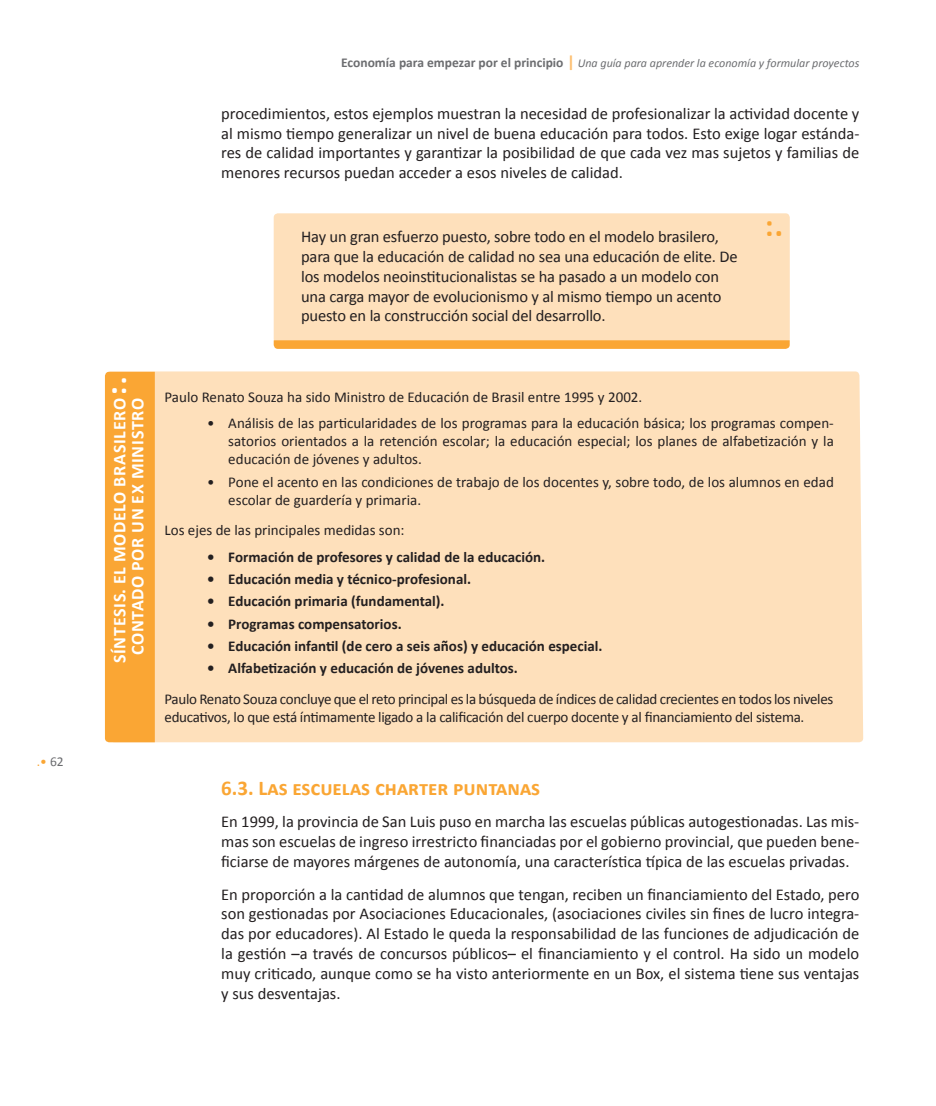
<style>
.page{position:relative;width:936px;height:1106px;background:#fff}
.page>*{position:absolute;margin:0;border:0;box-sizing:border-box;transform-origin:0 0}
.t1{font:700 31.5px "Calibri";color:#fff}
.t2{font:700 21px "Calibri";color:#faa634}
.t3{font:700 18px/18px "Calibri";letter-spacing:.04em;color:#fff;text-align:center}
.t4{font:16.5px/19.8px "Calibri";color:#231f20;text-align:justify}
.t5{font:15px/18px "Calibri";color:#231f20;text-align:justify}
.t6{font:700 15px "Calibri";color:#231f20}
.t7{font:15px/18px "Calibri";letter-spacing:-.02em;color:#231f20}
.t8{font:13.5px "Calibri";color:#faa634}
.t9{font:italic 12px "Calibri";color:#6c6d70}
.s1{color:#6c6d70}
.s2{font-weight:700;font-style:normal;font-size:13.5px}
.s3{font-weight:700;font-style:normal;font-size:16.5px;color:#fdbf70}
</style>
<div class="page">
<div style="left:274px;top:213px;width:515px;height:130px;background:#fee0bb;border-radius:4px"></div>
<svg style="left:274px;top:340px;width:515px;height:9px"></svg>
<div style="left:108px;top:371px;width:755px;height:371px;background:#fee0bb"></div>
<div style="left:105px;top:372px;width:50px;height:370px;background:#faa634"></div>
<p class="t8" style="left:37px;top:753px;width:28px">.• <span class="s1">62</span></p>
<h1 class="t1" style="left:111px;top:362px;width:19px">.:</h1>
<p class="t3" style="left:110px;top:663px;width:266px;rotate:-90deg">Síntesis. El modelo brasilero contado porun ex ministro</p>
<p class="t9" style="left:341px;top:55px;width:519px"><span class="s2">Economía para empezar por el principio</span> <span class="s3">|</span> Una guía para aprender la economía y formular proyectos</p>
<p class="t4" style="left:221px;top:103px;width:639px">procedimientos, estos ejemplos muestran la necesidad de profesionalizar la actividad docente y al mismo tiempo generalizar un nivel de buena educación para todos. Esto exige logar estánda&shy;res de calidad importantes y garantizar la posibilidad de que cada vez mas sujetos y familias de menores recursos puedan acceder a esos niveles de calidad.</p>
<p class="t4" style="left:301px;top:226px;width:438px;text-align:left">Hay un gran esfuerzo puesto, sobre todo en el modelo brasilero, para que la educación de calidad no sea una educación de elite. De los modelos neoinstitucionalistas se ha pasado a un modelo con una carga mayor de evolucionismo y al mismo tiempo un acento puesto en la construcción social del desarrollo.</p>
<p class="t5" style="left:164px;top:387px;width:479px">Paulo Renato Souza ha sido Ministro de Educación de Brasil entre 1995 y 2002.</p>
<p class="t5" style="left:228px;top:413px;width:607px;text-indent:-21px">• Análisis de las particularidades de los programas para la educación básica; los programas compen&shy;satorios orientados a la retención escolar; la educación especial; los planes de alfabetización y la educación de jóvenes y adultos.</p>
<p class="t5" style="left:228px;top:472px;width:607px;text-indent:-21px">• Pone el acento en las condiciones de trabajo de los docentes y, sobre todo, de los alumnos en edad escolar de guardería y primaria.</p>
<p class="t5" style="left:164px;top:520px;width:242px">Los ejes de las principales medidas son:</p>
<p class="t6" style="left:207px;top:547px;width:340px">• Formación de profesores y calidad de la educación.</p>
<p class="t6" style="left:207px;top:570px;width:265px">• Educación media y técnico-profesional.</p>
<p class="t6" style="left:207px;top:592px;width:239px">• Educación primaria (fundamental).</p>
<p class="t6" style="left:207px;top:614px;width:196px">• Programas compensatorios.</p>
<p class="t6" style="left:207px;top:636px;width:397px">• Educación infantil (de cero a seis años) y educación especial.</p>
<p class="t6" style="left:207px;top:659px;width:312px">• Alfabetización y educación de jóvenes adultos.</p>
<p class="t7" style="left:164px;top:689px;width:670px">Paulo Renato Souza concluye que el reto principal es la búsqueda de índices de calidad crecientes en todos los niveles educativos, lo que está íntimamente ligado a la calificación del cuerpo docente y al financiamiento del sistema.</p>
<p class="t2" style="left:221px;top:775px;width:320px">6.3. Las escuelas charter puntanas</p>
<p class="t4" style="left:221px;top:811px;width:639px">En 1999, la provincia de San Luis puso en marcha las escuelas públicas autogestionadas. Las mis&shy;mas son escuelas de ingreso irrestricto financiadas por el gobierno provincial, que pueden bene&shy;ficiarse de mayores márgenes de autonomía, una característica típica de las escuelas privadas.</p>
<p class="t4" style="left:221px;top:883px;width:639px">En proporción a la cantidad de alumnos que tengan, reciben un financiamiento del Estado, pero son gestionadas por Asociaciones Educacionales, (asociaciones civiles sin fines de lucro integra&shy;das por educadores). Al Estado le queda la responsabilidad de las funciones de adjudicación de la gestión –a través de concursos públicos– el financiamiento y el control. Ha sido un modelo muy criticado, aunque como se ha visto anteriormente en un Box, el sistema tiene sus ventajas y sus desventajas.</p>
</div>
